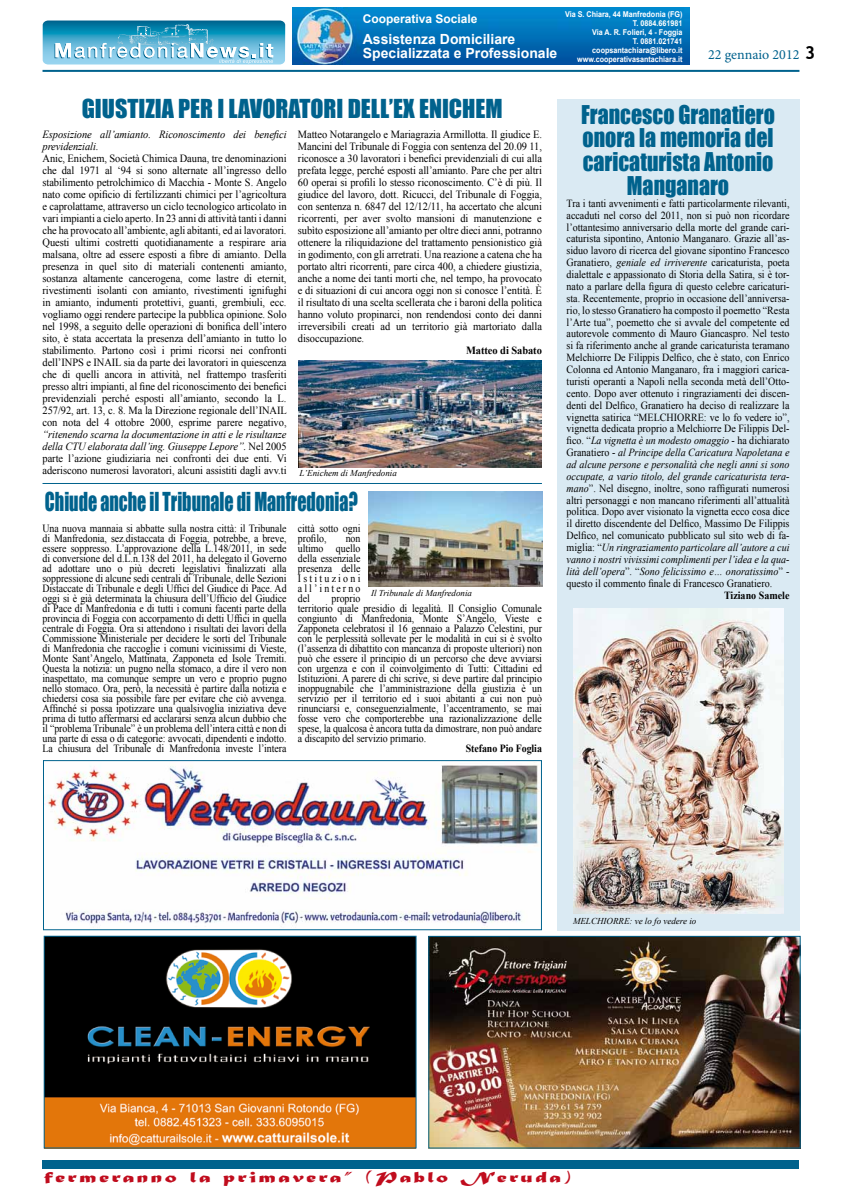
<style>
.page{position:relative;width:842px;height:1191px;background:#fff}
.page>*{position:absolute;margin:0;border:0;box-sizing:border-box;transform-origin:0 0}
.t1{font:24px "Impact";color:#00628d}
.t2{font:24px "Impact";color:#00628d;scale:.75 1}
.t3{font:23.7px/23.7px "Impact";color:#00628d;text-align:center;scale:.92 1}
.t4{font:16px "Matura MT Script Capitals";letter-spacing:.1em;color:#c00c1d;scale:1.5 1}
.t5{font:700 14px/14px "Arial";color:#fff}
.t6{font:14px "Minion Pro";color:#00628d}
.t7{font:700 12px "Arial";color:#fff}
.t8{font:11px/12px "Times New Roman";letter-spacing:-.005em;color:#000;text-align:justify;scale:.95 1}
.t9{font:11px/10px "Times New Roman";letter-spacing:-.005em;color:#000;text-align:justify;scale:.9 1}
.t10{font:italic 11px/12px "Times New Roman";letter-spacing:-.005em;color:#000;scale:.95 1}
.t11{font:700 11px "Times New Roman";letter-spacing:-.005em;color:#000;scale:.9 1}
.t12{font:700 11px "Times New Roman";letter-spacing:-.005em;color:#000;scale:.95 1}
.t13{font:10.9px/11.9px "Times New Roman";color:#000;text-align:justify;scale:.92 1}
.t14{font:700 10.9px "Times New Roman";color:#000;scale:.92 1}
.t15{font:italic 9px "Times New Roman";color:#000}
.t16{font:700 8px/9px "Arial";color:#fff;text-align:right;scale:.9 1}
.s1{font-family:"Trebuchet MS";font-weight:700;font-size:18px;color:#000}
.s2{font-style:italic}
</style>
<div class="page">
<hr style="left:43px;top:70px;width:756px;height:2px;background:#00628d">
<div style="left:43px;top:1159px;width:756px;height:9px;background:#00628d"></div>
<svg style="left:43px;top:21px;width:242px;height:43px;background:#5cafce"></svg>
<div style="left:557px;top:99px;width:242px;height:831px;background:#daeaf3"></div>
<img style="left:47px;top:762px;width:493px;height:162px">
<div style="left:43px;top:760px;width:499px;height:170px;border:1px solid #00628d"></div>
<img style="left:292px;top:8px;width:397px;height:56px">
<img style="left:298px;top:361px;width:243px;height:106px">
<img style="left:573px;top:608px;width:210px;height:306px">
<img style="left:46px;top:937px;width:368px;height:209px">
<div style="left:44px;top:935px;width:372px;height:213px;border:1px solid #00628d"></div>
<img style="left:369px;top:491px;width:174px;height:96px">
<hr style="left:43px;top:483px;width:499px;height:1px;background:#00628d">
<img style="left:430px;top:938px;width:369px;height:208px">
<div style="left:428px;top:936px;width:373px;height:212px;border:1px solid #00628d"></div>
<p class="t7" style="left:363px;top:11px;width:116px">Cooperativa Sociale</p>
<p class="t5" style="left:363px;top:32px;width:196px">Assistenza Domiciliare<br>Specializzata e Professionale</p>
<p class="t16" style="left:565px;top:10px;width:132px">Via S. Chiara, 44 Manfredonia (FG)<br>T. 0884.661981<br>Via A. R. Folieri, 4 - Foggia<br>T. 0881.021741 coopsantachiara@libero.it www.cooperativasantachiara.it</p>
<p class="t6" style="left:708px;top:45px;width:108px">22 gennaio 2012 <span class="s1">3</span></p>
<h1 class="t1" style="left:82px;top:90px;width:422px">GIUSTIZIA PER I LAVORATORI DELL’EX ENICHEM</h1>
<p class="t10" style="left:43px;top:128px;width:258px">Esposizione all’amianto. Riconoscimento dei benefici previdenziali.</p>
<p class="t8" style="left:43px;top:152px;width:259px">Anic, Enichem, Società Chimica Dauna, tre denominazioni che dal 1971 al ‘94 si sono alternate all’ingresso dello stabilimento petrolchimico di Macchia - Monte S. Angelo nato come opificio di fertilizzanti chimici per l’agricoltura e caprolattame, attraverso un ciclo tecnologico articolato in vari impianti a cielo aperto. In 23 anni di attività tanti i danni che ha provocato all’ambiente, agli abitanti, ed ai lavoratori.<br>Questi ultimi costretti quotidianamente a respirare aria malsana, oltre ad essere esposti a fibre di amianto. Della presenza in quel sito di materiali contenenti amianto, sostanza altamente cancerogena, come lastre di eternit, rivestimenti isolanti con amianto, rivestimenti ignifughi in amianto, indumenti protettivi, guanti, grembiuli, ecc. vogliamo oggi rendere partecipe la pubblica opinione. Solo nel 1998, a seguito delle operazioni di bonifica dell’intero sito, è stata accertata la presenza dell’amianto in tutto lo stabilimento. Partono così i primi ricorsi nei confronti dell’INPS e INAIL sia da parte dei lavoratori in quiescenza che di quelli ancora in attività, nel frattempo trasferiti presso altri impianti, al fine del riconoscimento dei benefici previdenziali perché esposti all’amianto, secondo la L.<br>257/92, art. 13, c. 8. Ma la Direzione regionale dell’INAIL con nota del 4 ottobre 2000, esprime parere negativo,</p>
<p class="t8" style="left:43px;top:428px;width:258px"><span class="s2">“ritenendo scarna la documentazione in atti e le risultanze della CTU elaborata dall’ing. Giuseppe Lepore”.</span> Nel 2005 parte l’azione giudiziaria nei confronti dei due enti. Vi aderiscono numerosi lavoratori, alcuni assistiti dagli avv.ti</p>
<p class="t8" style="left:298px;top:128px;width:258px">Matteo Notarangelo e Mariagrazia Armillotta. Il giudice E.<br>Mancini del Tribunale di Foggia con sentenza del 20.09 11, riconosce a 30 lavoratori i benefici previdenziali di cui alla prefata legge, perché esposti all’amianto. Pare che per altri 60 operai si profili lo stesso riconoscimento. C’è di più. Il giudice del lavoro, dott. Ricucci, del Tribunale di Foggia, con sentenza n. 6847 del 12/12/11, ha accertato che alcuni ricorrenti, per aver svolto mansioni di manutenzione e subìto esposizione all’amianto per oltre dieci anni, potranno ottenere la riliquidazione del trattamento pensionistico già in godimento, con gli arretrati. Una reazione a catena che ha portato altri ricorrenti, pare circa 400, a chiedere giustizia, anche a nome dei tanti morti che, nel tempo, ha provocato e di situazioni di cui ancora oggi non si conosce l’entità. È il risultato di una scelta scellerata che i baroni della politica hanno voluto propinarci, non rendendosi conto dei danni irreversibili creati ad un territorio già martoriato dalla disoccupazione.</p>
<p class="t12" style="left:466px;top:343px;width:81px">Matteo di Sabato</p>
<p class="t15" style="left:300px;top:467px;width:99px">L’Enichem di Manfredonia</p>
<h1 class="t2" style="left:45px;top:483px;width:419px">Chiude anche il Tribunale di Manfredonia?</h1>
<p class="t9" style="left:43px;top:523px;width:273px">Una nuova mannaia si abbatte sulla nostra città: il Tribunale di Manfredonia, sez.distaccata di Foggia, potrebbe, a breve, essere soppresso. L’approvazione della L.148/2011, in sede di conversione del d.L.n.138 del 2011, ha delegato il Governo ad adottare uno o più decreti legislativi finalizzati alla soppressione di alcune sedi centrali di Tribunale, delle Sezioni Distaccate di Tribunale e degli Uffici del Giudice di Pace. Ad oggi si è già determinata la chiusura dell’Ufficio del Giudice di Pace di Manfredonia e di tutti i comuni facenti parte della provincia di Foggia con accorpamento di detti Uffici in quella centrale di Foggia. Ora si attendono i risultati dei lavori della Commissione Ministeriale per decidere le sorti del Tribunale di Manfredonia che raccoglie i comuni vicinissimi di Vieste, Monte Sant’Angelo, Mattinata, Zapponeta ed Isole Tremiti.<br>Questa la notizia: un pugno nella stomaco, a dire il vero non inaspettato, ma comunque sempre un vero e proprio pugno nello stomaco. Ora, però, la necessità è partire dalla notizia e chiedersi cosa sia possibile fare per evitare che ciò avvenga.<br>Affinché si possa ipotizzare una qualsivoglia iniziativa deve prima di tutto affermarsi ed acclararsi senza alcun dubbio che il “problema Tribunale” è un problema dell’intera città e non di una parte di essa o di categorie: avvocati, dipendenti e indotto.<br>La chiusura del Tribunale di Manfredonia investe l’intera</p>
<p class="t9" style="left:298px;top:523px;width:71px">città sotto ogni profilo,</p>
<p class="t9" style="left:298px;top:533px;width:71px;text-indent:48px">non ultimo quello della essenziale presenza delle Istituzioni all’interno del</p>
<p class="t15" style="left:371px;top:587px;width:102px">Il Tribunale di Manfredonia</p>
<p class="t9" style="left:298px;top:593px;width:273px;text-align:left;text-indent:34px">proprio<br>territorio quale presidio di legalità. Il Consiglio Comunale congiunto di Manfredonia, Monte S’Angelo, Vieste e Zapponeta celebratosi il 16 gennaio a Palazzo Celestini, pur con le perplessità sollevate per le modalità in cui si è svolto (l’assenza di dibattito con mancanza di proposte ulteriori) non può che essere il principio di un percorso che deve avviarsi con urgenza e con il coinvolgimento di Tutti: Cittadini ed Istituzioni. A parere di chi scrive, si deve partire dal principio inoppugnabile che l’amministrazione della giustizia è un servizio per il territorio ed i suoi abitanti a cui non può rinunciarsi e, conseguenzialmente, l’accentramento, se mai fosse vero che comporterebbe una razionalizzazione delle spese, la qualcosa è ancora tutta da dimostrare, non può andare a discapito del servizio primario.</p>
<p class="t11" style="left:466px;top:741px;width:86px">Stefano Pio Foglia</p>
<h2 class="t3" style="left:581px;top:102px;width:212px">Francesco Granatiero onora la memoria del caricaturista Antonio<br>Manganaro</h2>
<p class="t13" style="left:567px;top:197px;width:244px">Tra i tanti avvenimenti e fatti particolarmente rilevanti, accaduti nel corso del 2011, non si può non ricordare l’ottantesimo anniversario della morte del grande cari&shy;caturista sipontino, Antonio Manganaro. Grazie all’as&shy;siduo lavoro di ricerca del giovane sipontino Francesco Granatiero, <span class="s2">geniale ed irriverente</span> caricaturista, poeta dialettale e appassionato di Storia della Satira, si è tor&shy;nato a parlare della figura di questo celebre caricaturi&shy;sta. Recentemente, proprio in occasione dell’anniversa&shy;rio, lo stesso Granatiero ha composto il poemetto “Resta l’Arte tua”, poemetto che si avvale del competente ed autorevole commento di Mauro Giancaspro. Nel testo si fa riferimento anche al grande caricaturista teramano Melchiorre De Filippis Delfico, che è stato, con Enrico Colonna ed Antonio Manganaro, fra i maggiori carica&shy;turisti operanti a Napoli nella seconda metà dell’Otto&shy;cento. Dopo aver ottenuto i ringraziamenti dei discen&shy;denti del Delfico, Granatiero ha deciso di realizzare la vignetta satirica “MELCHIORRE: ve lo fo vedere io”, vignetta dedicata proprio a Melchiorre De Filippis Del&shy;fico. “<span class="s2">La vignetta è un modesto omaggio</span> - ha dichiarato Granatiero - <span class="s2">al Principe della Caricatura Napoletana e ad alcune persone e personalità che negli anni si sono occupate, a vario titolo, del grande caricaturista tera&shy;mano</span>”. Nel disegno, inoltre, sono raffigurati numerosi altri personaggi e non mancano riferimenti all’attualità politica. Dopo aver visionato la vignetta ecco cosa dice il diretto discendente del Delfico, Massimo De Filippis Delfico, nel comunicato pubblicato sul sito web di fa&shy;miglia: “<span class="s2">Un ringraziamento particolare all’autore a cui vanno i nostri vivissimi complimenti per l’idea e la qua&shy;lità dell’opera</span>”. “<span class="s2">Sono felicissimo e… onoratissimo</span>” - questo il commento finale di Francesco Granatiero.</p>
<p class="t14" style="left:724px;top:587px;width:73px">Tiziano Samele</p>
<p class="t15" style="left:573px;top:914px;width:125px">MELCHIORRE: ve lo fo vedere io</p>
<h3 class="t4" style="left:44px;top:1167px;width:353px">fermeranno la primavera” (Pablo Neruda)</h3>
</div>
